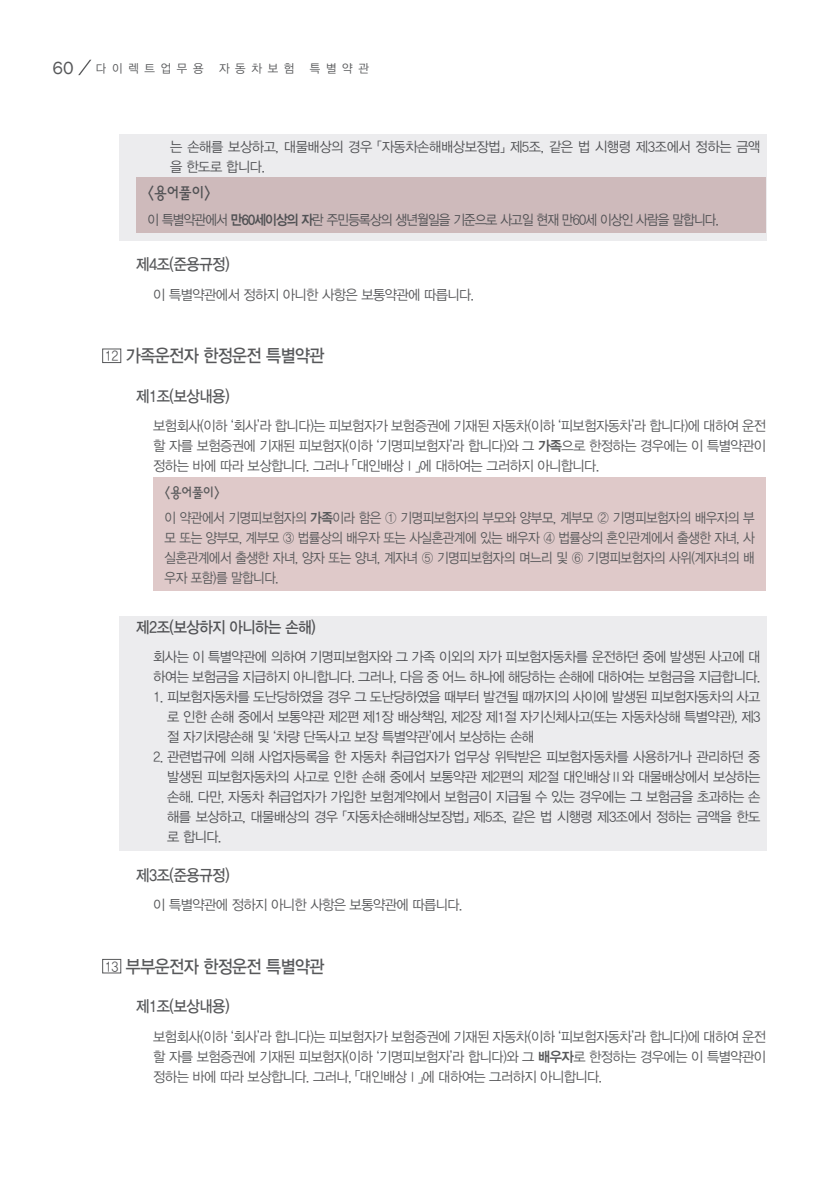
<style>
.page{position:relative;width:840px;height:1191px;background:#fff}
.page>*{position:absolute;margin:0;border:0;box-sizing:border-box;transform-origin:0 0}
.제1장_조{font:18px "YDVYGO Std 33";letter-spacing:-.03em;color:#57585a;scale:.9 1}
.제1절{font:16px "YDVYGO Std 33";letter-spacing:-.03em;color:#57585a;scale:.9 1}
.용어풀이{font:16px "YDVYGO Std 23";color:#57585a;scale:.9 1}
.본문{font:14px/20px "YDVYGO Std 32";letter-spacing:-.04em;color:#57585a;text-align:justify;scale:.95 1}
.탭2{font:14px/20px "YDVYGO Std 32";letter-spacing:-.04em;color:#57585a;text-align:justify;scale:.9 1}
.본문_1_내어쓰기{font:14px/20px "YDVYGO Std 32";letter-spacing:-.03em;color:#57585a;scale:.95 1}
.팁{font:14px "YDVYGO Std 32";letter-spacing:-.06em;color:#57585a;scale:.9 1}
.용어풀이-2{font:14px "YDVYGO Std 23";color:#57585a;scale:.9 1}
.목차_본문{font:14px "YDVYGO Std 32";color:#57585a;scale:.9 1}
.t1{font:12px "YDVYGO Std 32";letter-spacing:.5em;color:#57585a;scale:.95 1}
.s1{font-family:"Franklin Gothic";font-size:18px}
.s2{font-family:"YDVYGO Std 34"}
.s3{font-family:"YDVY Sin Std"}
</style>
<div class="page">
<svg style="left:78px;top:60px;width:13px;height:15px"></svg>
<div style="left:102px;top:348px;width:19px;height:15px;border:1px solid #57585a"></div>
<div style="left:153px;top:477px;width:612px;height:113px;background:#dfc9c9"></div>
<div style="left:102px;top:959px;width:19px;height:14px;border:1px solid #57585a"></div>
<div style="left:119px;top:616px;width:646px;height:234px;background:#ececee"></div>
<svg style="left:119px;top:135px;width:646px;height:106px;background:#dcd2d3"></svg>
<p class="t1" style="left:52px;top:62px;width:160px"><span class="s1">60</span> 다이렉트업무용</p>
<p class="t1" style="left:219px;top:62px;width:81px">자동차보험</p>
<p class="t1" style="left:309px;top:62px;width:64px">특별약관</p>
<p class="본문_1_내어쓰기" style="left:170px;top:137px;width:622px">는 손해를 보상하고, 대물배상의 경우 「자동차손해배상보장법」 제5조, 같은 법 시행령 제3조에서 정하는 금액 을 한도로 합니다.</p>
<p class="용어풀이" style="left:147px;top:185px;width:72px">&lt;용어풀이&gt;</p>
<p class="팁" style="left:147px;top:213px;width:636px">이 특별약관에서 <span class="s2">만60세이상의 자</span>란 주민등록상의 생년월일을 기준으로 사고일 현재 만60세 이상인 사람을 말합니다.</p>
<p class="제1절" style="left:136px;top:256px;width:105px">제4조(준용규정)</p>
<p class="본문" style="left:153px;top:285px;width:339px">이 특별약관에서 정하지 아니한 사항은 보통약관에 따릅니다.</p>
<p class="목차_본문" style="left:105px;top:349px;width:17px">12</p>
<p class="제1장_조" style="left:126px;top:347px;width:222px">가족운전자 한정운전 특별약관</p>
<p class="제1절" style="left:136px;top:388px;width:105px">제1조(보상내용)</p>
<p class="본문" style="left:153px;top:416px;width:646px">보험회사(이하 ‘회사’라 합니다)는 피보험자가 보험증권에 기재된 자동차(이하 ‘피보험자동차’라 합니다)에 대하여 운전 할 자를 보험증권에 기재된 피보험자(이하 ‘기명피보험자’라 합니다)와 그 <span class="s2">가족</span>으로 한정하는 경우에는 이 특별약관이 정하는 바에 따라 보상합니다. 그러나 <span class="s3">「</span>대인배상Ⅰ<span class="s3">」</span>에 대하여는 그러하지 아니합니다.</p>
<p class="용어풀이-2" style="left:164px;top:485px;width:63px">&lt;용어풀이&gt;</p>
<p class="탭2" style="left:164px;top:508px;width:657px">이 약관에서 기명피보험자의 <span class="s2">가족</span>이라 함은 ① 기명피보험자의 부모와 양부모, 계부모 ② 기명피보험자의 배우자의 부 모 또는 양부모, 계부모 ③ 법률상의 배우자 또는 사실혼관계에 있는 배우자 ④ 법률상의 혼인관계에서 출생한 자녀, 사 실혼관계에서 출생한 자녀, 양자 또는 양녀, 계자녀 ⑤ 기명피보험자의 며느리 및 ⑥ 기명피보험자의 사위(계자녀의 배 우자 포함)를 말합니다.</p>
<p class="제1절" style="left:136px;top:619px;width:201px">제2조(보상하지 아니하는 손해)</p>
<p class="본문" style="left:153px;top:647px;width:640px">회사는 이 특별약관에 의하여 기명피보험자와 그 가족 이외의 자가 피보험자동차를 운전하던 중에 발생된 사고에 대 하여는 보험금을 지급하지 아니합니다. 그러나, 다음 중 어느 하나에 해당하는 손해에 대하여는 보험금을 지급합니다.</p>
<p class="본문" style="left:167px;top:687px;width:625px;text-indent:-14px">1. 피보험자동차를 도난당하였을 경우 그 도난당하였을 때부터 발견될 때까지의 사이에 발생된 피보험자동차의 사고 로 인한 손해 중에서 보통약관 제2편 제1장 배상책임, 제2장 제1절 자기신체사고(또는 자동차상해 특별약관), 제3 절 자기차량손해 및 ‘차량 단독사고 보장 특별약관’에서 보상하는 손해</p>
<p class="본문" style="left:167px;top:747px;width:625px;text-indent:-14px">2. 관련법규에 의해 사업자등록을 한 자동차 취급업자가 업무상 위탁받은 피보험자동차를 사용하거나 관리하던 중 발생된 피보험자동차의 사고로 인한 손해 중에서 보통약관 제2편의 제2절 대인배상Ⅱ와 대물배상에서 보상하는 손해. 다만, 자동차 취급업자가 가입한 보험계약에서 보험금이 지급될 수 있는 경우에는 그 보험금을 초과하는 손 해를 보상하고, 대물배상의 경우 「자동차손해배상보장법」 제5조, 같은 법 시행령 제3조에서 정하는 금액을 한도 로 합니다.</p>
<p class="제1절" style="left:136px;top:867px;width:105px">제3조(준용규정)</p>
<p class="본문" style="left:153px;top:895px;width:327px">이 특별약관에 정하지 아니한 사항은 보통약관에 따릅니다.</p>
<p class="목차_본문" style="left:105px;top:959px;width:17px">13</p>
<p class="제1장_조" style="left:126px;top:957px;width:222px">부부운전자 한정운전 특별약관</p>
<p class="제1절" style="left:136px;top:998px;width:105px">제1조(보상내용)</p>
<p class="본문" style="left:153px;top:1026px;width:646px">보험회사(이하 ‘회사’라 합니다)는 피보험자가 보험증권에 기재된 자동차(이하 ‘피보험자동차’라 합니다)에 대하여 운전 할 자를 보험증권에 기재된 피보험자(이하 ‘기명피보험자’라 합니다)와 그 <span class="s2">배우자</span>로 한정하는 경우에는 이 특별약관이 정하는 바에 따라 보상합니다. 그러나, <span class="s3">「</span>대인배상Ⅰ<span class="s3">」</span>에 대하여는 그러하지 아니합니다.</p>
</div>
